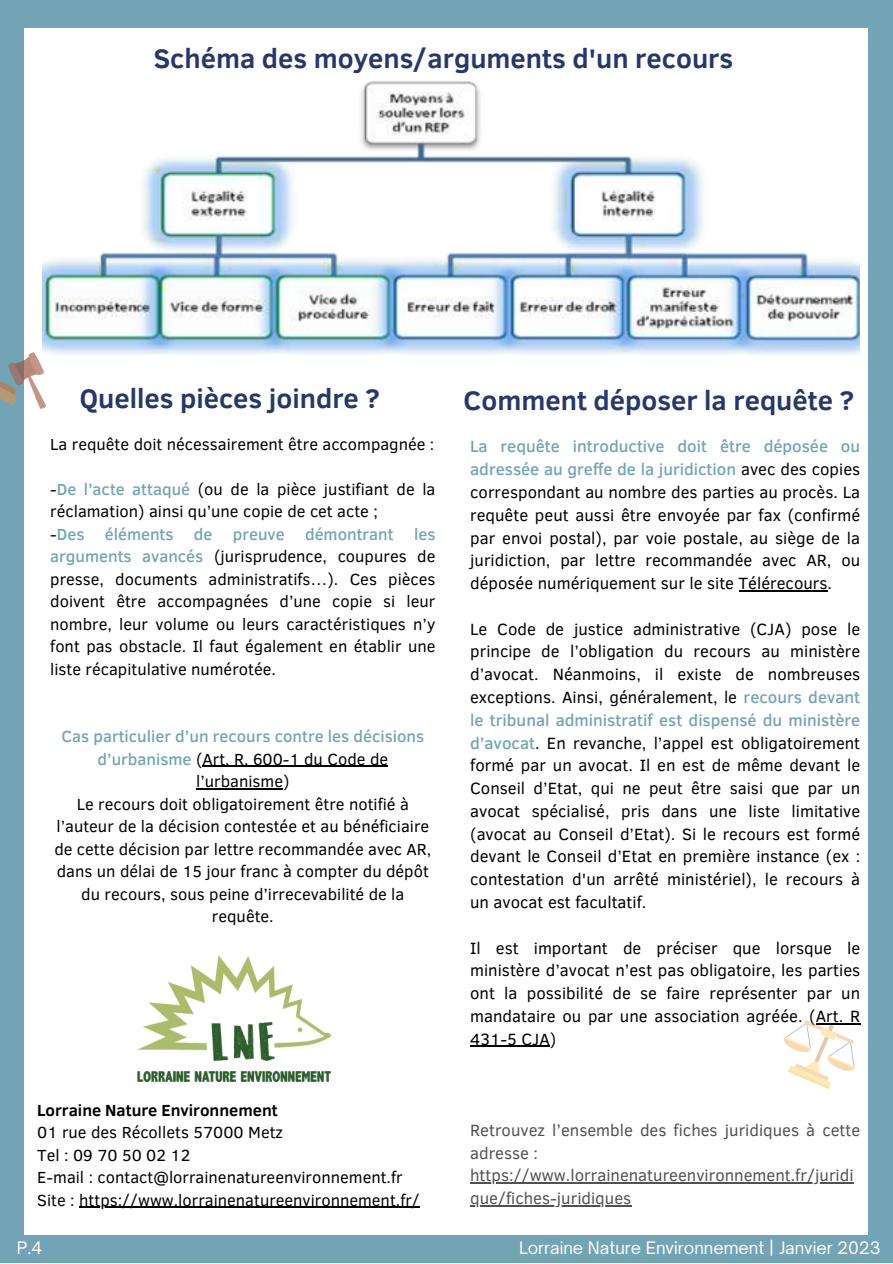
<style>
.page{position:relative;width:893px;height:1264px;background:#fff}
.page>*{position:absolute;margin:0;border:0;box-sizing:border-box;transform-origin:0 0}
.t1{font:700 27.45px "Clear Sans";color:#25376d}
.t2{font:16.65px/22.8px "Clear Sans";color:#000;text-align:justify}
.t3{font:16.65px/22.8px "Clear Sans";color:#525151}
.t4{font:16.5px/22.5px "Clear Sans";color:#000}
.t5{font:500 16.5px/22.5px "Clear Sans";color:#73a4b6;text-align:center}
.t6{font:16.5px "Open Sauce One";color:#fff}
.t7{font:700 16.5px "Clear Sans";color:#000}
.s1{font-weight:500;color:#73a4b6}
.s2{font-weight:400;color:#000}
</style>
<div class="page">
<div style="left:0;top:0;width:892px;height:1262px;background:#73a4b6"></div>
<div style="left:25px;top:28px;width:842px;height:1206px;background:#fff"></div>
<img style="left:42px;top:81px;width:817px;height:273px">
<hr style="left:202px;top:765px;width:186px;height:1px;background:#000">
<hr style="left:196px;top:788px;width:87px;height:1px;background:#000">
<hr style="left:738px;top:590px;width:89px;height:1px;background:#000">
<hr style="left:470px;top:1045px;width:80px;height:1px;background:#000">
<hr style="left:470px;top:1182px;width:383px;height:1px;background:#525151">
<hr style="left:470px;top:1205px;width:161px;height:1px;background:#525151">
<img style="left:138px;top:956px;width:192px;height:125px">
<svg style="left:0;top:350px;width:56px;height:61px"></svg>
<svg style="left:783px;top:1020px;width:78px;height:69px"></svg>
<hr style="left:79px;top:1206px;width:341px;height:1px;background:#000">
<p class="t1" style="left:154px;top:39px;width:581px">Schéma des moyens/arguments d'un recours</p>
<p class="t1" style="left:80px;top:378px;width:301px">Quelles pièces joindre ?</p>
<p class="t1" style="left:463px;top:380px;width:392px">Comment déposer la requête ?</p>
<p class="t2" style="left:470px;top:434px;width:391px"><span class="s1">La requête introductive doit être déposée ou adressée au greffe de la juridiction</span> avec des copies correspondant au nombre des parties au procès. La requête peut aussi être envoyée par fax (confirmé par envoi postal), par voie postale, au siège de la juridiction, par lettre recommandée avec AR, ou déposée numériquement sur le site Télérecours.</p>
<p class="t2" style="left:470px;top:616px;width:391px">Le Code de justice administrative (CJA) pose le principe de l’obligation du recours au ministère d’avocat. Néanmoins, il existe de nombreuses exceptions. Ainsi, généralement, le <span class="s1">recours devant le tribunal administratif est dispensé du ministère d’avocat</span>. En revanche, l’appel est obligatoirement formé par un avocat. Il en est de même devant le Conseil d’Etat, qui ne peut être saisi que par un avocat spécialisé, pris dans une liste limitative (avocat au Conseil d’Etat). Si le recours est formé devant le Conseil d’Etat en première instance (ex : contestation d'un arrêté ministériel), le recours à un avocat est facultatif.</p>
<p class="t2" style="left:470px;top:935px;width:391px">Il est important de préciser que lorsque le ministère d’avocat n’est pas obligatoire, les parties ont la possibilité de se faire représenter par un mandataire ou par une association agréée. (Art. R 431-5 CJA)</p>
<p class="t4" style="left:50px;top:432px;width:385px">La requête doit nécessairement être accompagnée :</p>
<p class="t4" style="left:50px;top:477px;width:386px">-<span class="s1">De l’acte attaqué</span> (ou de la pièce justifiant de la réclamation) ainsi qu’une copie de cet acte ;</p>
<p class="t4" style="left:50px;top:522px;width:386px;text-align:justify">-<span class="s1">Des éléments de preuve démontrant les arguments avancés</span> (jurisprudence, coupures de presse, documents administratifs…). Ces pièces doivent être accompagnées d’une copie si leur nombre, leur volume ou leurs caractéristiques n’y font pas obstacle. Il faut également en établir une liste récapitulative numérotée.</p>
<p class="t5" style="left:61px;top:724px;width:364px">Cas particulier d’un recours contre les décisions d’urbanisme <span class="s2">(Art. R. 600-1 du Code de l’urbanisme)</span></p>
<p class="t4" style="left:54px;top:791px;width:378px;text-align:center">Le recours doit obligatoirement être notifié à l’auteur de la décision contestée et au bénéficiaire de cette décision par lettre recommandée avec AR, dans un délai de 15 jour franc à compter du dépôt du recours, sous peine d’irrecevabilité de la requête.</p>
<p class="t7" style="left:37px;top:1097px;width:242px">Lorraine Nature Environnement</p>
<p class="t4" style="left:37px;top:1120px;width:247px">01 rue des Récollets 57000 Metz</p>
<p class="t4" style="left:37px;top:1142px;width:154px">Tel : 09 70 50 02 12</p>
<p class="t4" style="left:37px;top:1165px;width:367px">E-mail : contact@lorrainenatureenvironnement.fr</p>
<p class="t4" style="left:37px;top:1187px;width:384px">Site : https://www.lorrainenatureenvironnement.fr/</p>
<p class="t6" style="left:17px;top:1237px;width:27px">P.4</p>
<p class="t6" style="left:519px;top:1237px;width:363px">Lorraine Nature Environnement | Janvier 2023</p>
<p class="t3" style="left:470px;top:1117px;width:391px">Retrouvez l’ensemble des fiches juridiques à cette adresse :</p>
<p class="t3" style="left:470px;top:1163px;width:385px">https://www.lorrainenatureenvironnement.fr/juridi que/fiches-juridiques</p>
</div>
